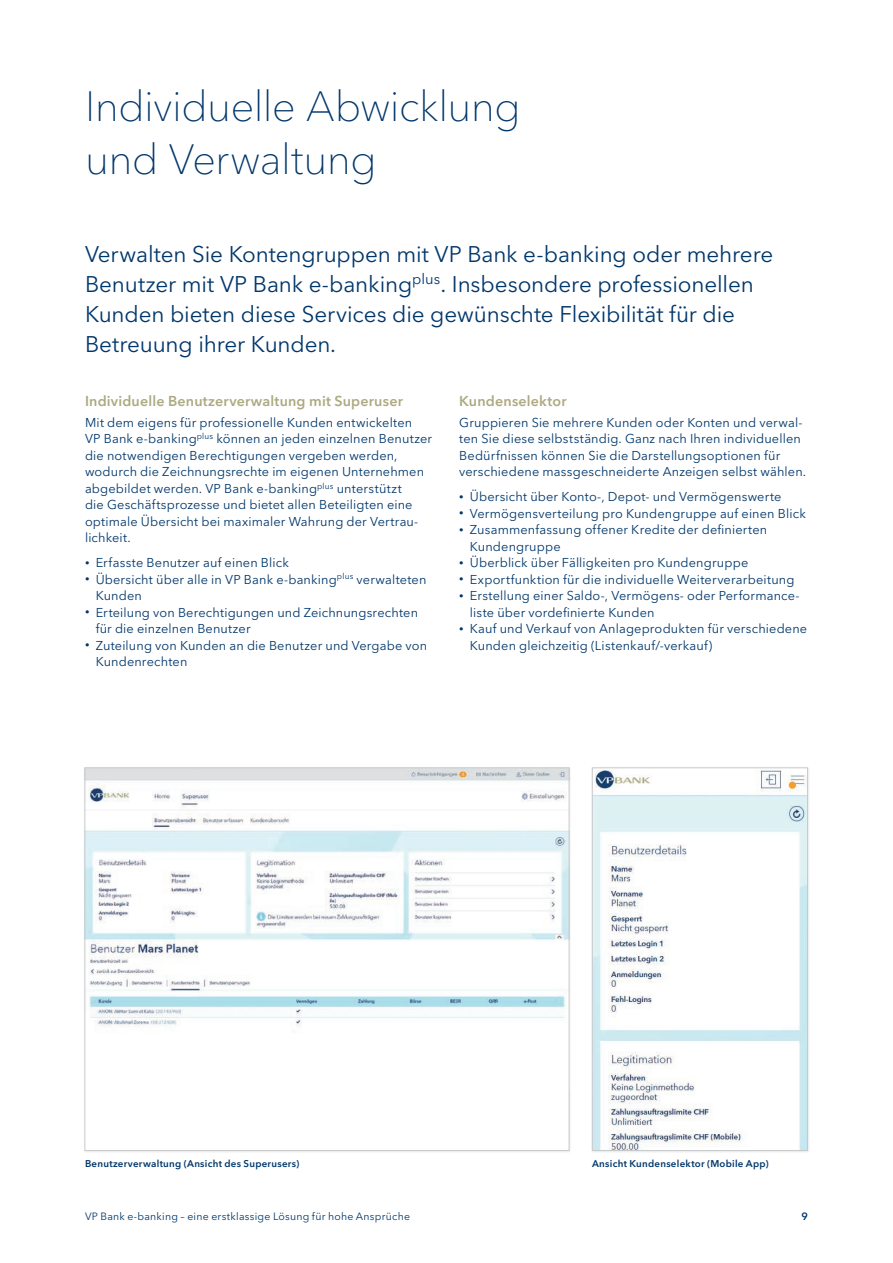
<style>
.page{position:relative;width:893px;height:1263px;background:#fff}
.page>*{position:absolute;margin:0;border:0;box-sizing:border-box;transform-origin:0 0}
.t1{font:100 42px/52.5px "VP Next";letter-spacing:-.015em;color:#00376b}
.t2{font:22.5px/30px "VP Next";letter-spacing:-.01em;color:#00376b}
.t3{font:600 14.25px "VP Next";letter-spacing:.015em;color:#ada982}
.t4{font:12.75px/16.5px "VP Next";letter-spacing:.01em;color:#00376b}
.t5{font:10.5px "VP Next";letter-spacing:.02em;color:#00376b}
.t6{font:600 10.5px "VP Next";color:#00376b}
.t7{font:600 9.75px "VP Next";letter-spacing:.025em;color:#00376b}
.s1{font-size:8.85px}
</style>
<div class="page">
<div style="left:591px;top:766px;width:220px;height:387px;background:#231f20;opacity:.1"></div>
<img style="left:594px;top:770px;width:212px;height:379px">
<div style="left:592px;top:768px;width:216px;height:383px;border:1px solid #c7c8ca"></div>
<div style="left:83px;top:766px;width:489px;height:387px;background:#231f20;opacity:.1"></div>
<div style="left:85px;top:768px;width:484px;height:382px;background:#fff"></div>
<img style="left:87px;top:770px;width:480px;height:262px">
<h1 class="t1" style="left:85px;top:80px;width:437px">Individuelle Abwicklung und Verwaltung</h1>
<h2 class="t2" style="left:85px;top:239px;width:690px">Verwalten Sie Kontengruppen mit VP Bank e-banking oder mehrere Benutzer mit VP Bank e-banking<sup>plus</sup>. Insbesondere professionellen Kunden bieten diese Services die gewünschte Flexibilität für die Betreuung ihrer Kunden.</h2>
<p class="t3" style="left:85px;top:393px;width:319px">Individuelle Benutzerverwaltung mit Superuser</p>
<p class="t4" style="left:85px;top:414px;width:349px">Mit dem eigens für professionelle Kunden entwickelten<br>VP Bank e-banking<sup>plus</sup> können an jeden einzelnen Benutzer die notwendigen Berechtigungen vergeben werden, wodurch die Zeichnungsrechte im eigenen Unternehmen abgebildet werden. VP Bank e-banking<sup>plus</sup> unterstützt<br>die Geschäftsprozesse und bietet allen Beteiligten eine optimale Übersicht bei maximaler Wahrung der Vertrau&shy;lichkeit.</p>
<p class="t4" style="left:85px;top:554px;width:205px"><span class="s1">•</span> Erfasste Benutzer auf einen Blick</p>
<p class="t4" style="left:96px;top:571px;width:332px;text-indent:-11px"><span class="s1">•</span> Übersicht über alle in VP Bank e-banking<sup>plus</sup> verwalteten<br>Kunden</p>
<p class="t4" style="left:96px;top:604px;width:324px;text-indent:-11px"><span class="s1">•</span> Erteilung von Berechtigungen und Zeichnungsrechten für die einzelnen Benutzer</p>
<p class="t4" style="left:96px;top:637px;width:333px;text-indent:-11px"><span class="s1">•</span> Zuteilung von Kunden an die Benutzer und Vergabe von<br>Kundenrechten</p>
<p class="t3" style="left:459px;top:393px;width:109px">Kundenselektor</p>
<p class="t4" style="left:459px;top:414px;width:348px">Gruppieren Sie mehrere Kunden oder Konten und verwal&shy;ten Sie diese selbstständig. Ganz nach Ihren individuellen Bedürfnissen können Sie die Darstellungsoptionen für verschiedene massgeschneiderte Anzeigen selbst wählen.</p>
<p class="t4" style="left:459px;top:488px;width:324px"><span class="s1">•</span> Übersicht über Konto-, Depot- und Vermögenswerte</p>
<p class="t4" style="left:459px;top:505px;width:348px"><span class="s1">•</span> Vermögensverteilung pro Kundengruppe auf einen Blick</p>
<p class="t4" style="left:470px;top:521px;width:299px;text-indent:-11px"><span class="s1">•</span> Zusammenfassung offener Kredite der definierten<br>Kundengruppe</p>
<p class="t4" style="left:459px;top:554px;width:291px"><span class="s1">•</span> Überblick über Fälligkeiten pro Kundengruppe</p>
<p class="t4" style="left:459px;top:571px;width:337px"><span class="s1">•</span> Exportfunktion für die individuelle Weiterverarbeitung</p>
<p class="t4" style="left:470px;top:587px;width:331px;text-indent:-11px"><span class="s1">•</span> Erstellung einer Saldo-, Vermögens- oder Performance&shy;liste über vordefinierte Kunden</p>
<p class="t4" style="left:470px;top:620px;width:339px;text-indent:-11px"><span class="s1">•</span> Kauf und Verkauf von Anlageprodukten für verschiedene<br>Kunden gleichzeitig (Listenkauf/-verkauf)</p>
<p class="t7" style="left:85px;top:1158px;width:216px">Benutzerverwaltung (Ansicht des Superusers)</p>
<p class="t7" style="left:592px;top:1158px;width:178px">Ansicht Kundenselektor (Mobile App)</p>
<p class="t5" style="left:85px;top:1210px;width:326px">VP Bank e-banking – eine erstklassige Lösung für hohe Ansprüche</p>
<p class="t6" style="left:801px;top:1210px;width:8px">9</p>
</div>
